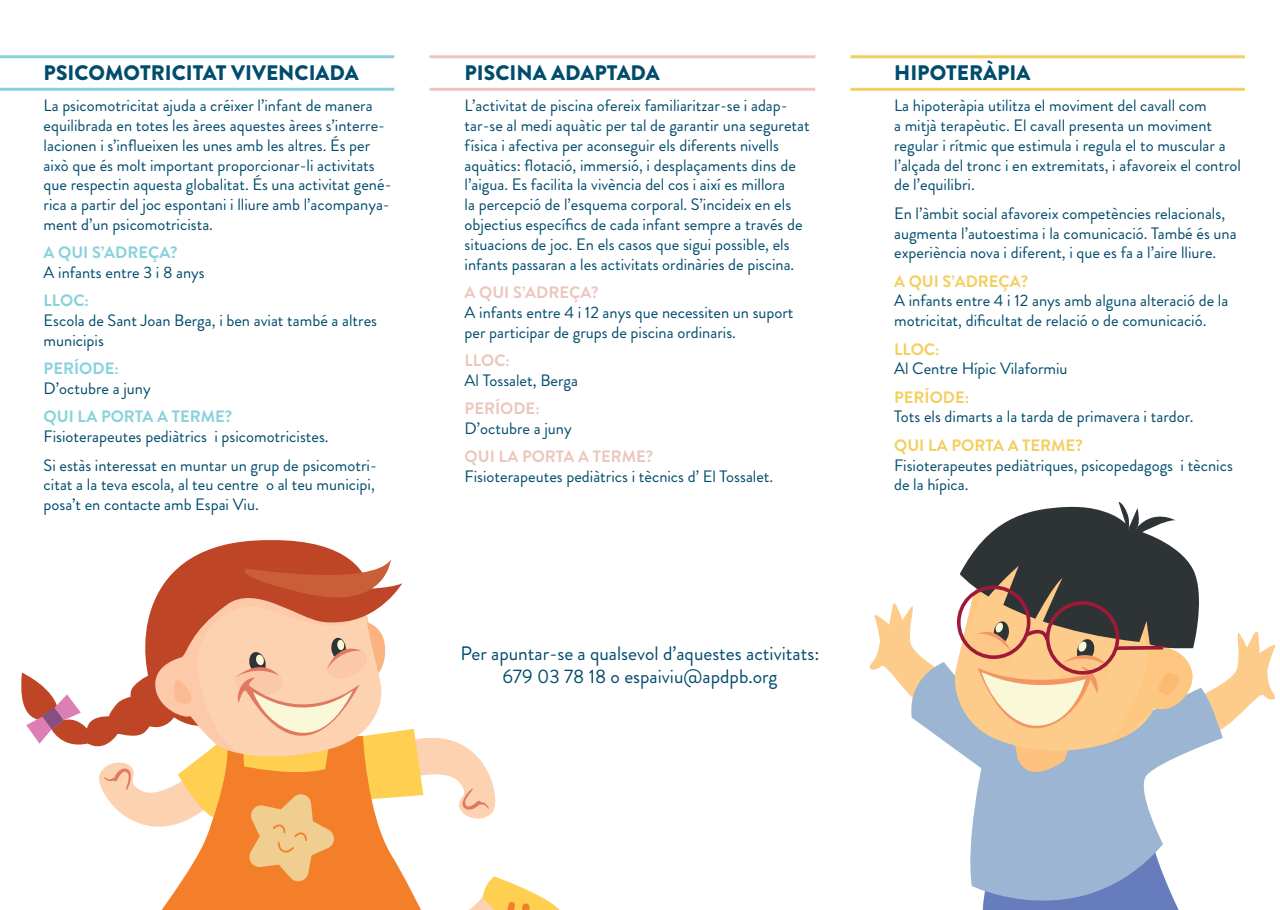
<style>
.page{position:relative;width:1280px;height:910px;background:#fff}
.page>*{position:absolute;margin:0;border:0;box-sizing:border-box;transform-origin:0 0}
.t1{font:900 21px "Brandon Grotesque";color:#004c6c}
.t2{font:19.5px/23.4px "Brandon Grotesque";color:#004c6c;text-align:center}
.t3{font:16.5px/19.8px "Brandon Grotesque";color:#004c6c}
.t4{font:700 16.5px "Brandon Grotesque";color:#87d2db}
.t5{font:700 16.5px "Brandon Grotesque";color:#ecc6bd}
.t6{font:700 16.5px "Brandon Grotesque";color:#f3cf5f}
</style>
<div class="page">
<svg style="left:869px;top:603px;width:59px;height:89px"></svg>
<svg style="left:907px;top:662px;width:272px;height:248px;fill:#9cb5d2"></svg>
<svg style="left:952px;top:662px;width:5px;height:95px"></svg>
<svg style="left:957px;top:502px;width:319px;height:286px"></svg>
<svg style="left:190px;top:540px;width:159px;height:19px;fill:#be4626"></svg>
<svg style="left:21px;top:559px;width:539px;height:351px"></svg>
<hr style="left:850px;top:88px;width:395px;height:3px;background:#f3cf5f">
<hr style="left:850px;top:55px;width:395px;height:3px;background:#f3cf5f">
<hr style="left:429px;top:88px;width:386px;height:3px;background:#ecc6bd">
<hr style="left:429px;top:55px;width:386px;height:3px;background:#ecc6bd">
<hr style="left:0;top:88px;width:394px;height:3px;background:#87d2db">
<hr style="left:0;top:55px;width:394px;height:3px;background:#87d2db">
<p class="t1" style="left:44px;top:58px;width:317px">PSICOMOTRICITAT VIVENCIADA</p>
<p class="t3" style="left:44px;top:96px;width:349px">La psicomotricitat ajuda a créixer l’infant de manera equilibrada en totes les àrees aquestes àrees s’interre&shy;lacionen i s’influeixen les unes amb les altres. És per això que és molt important proporcionar-li activitats que respectin aquesta globalitat. És una activitat gené&shy;rica a partir del joc espontani i lliure amb l’acompanya&shy;ment d’un psicomotricista.</p>
<p class="t4" style="left:44px;top:241px;width:135px">A QUI S’ADREÇA?</p>
<p class="t3" style="left:44px;top:263px;width:163px">A infants entre 3 i 8 anys</p>
<p class="t4" style="left:44px;top:289px;width:47px">LLOC:</p>
<p class="t3" style="left:44px;top:311px;width:335px">Escola de Sant Joan Berga, i ben aviat també a altres municipis</p>
<p class="t4" style="left:44px;top:357px;width:77px">PERÍODE:</p>
<p class="t3" style="left:44px;top:379px;width:109px">D’octubre a juny</p>
<p class="t4" style="left:44px;top:405px;width:190px">QUI LA PORTA A TERME?</p>
<p class="t3" style="left:44px;top:423px;width:335px;line-height:28.3px">Fisioterapeutes pediàtrics i psicomotricistes.<br>Si estàs interessat en muntar un grup de psicomotri-</p>
<p class="t3" style="left:44px;top:475px;width:333px">citat a la teva escola, al teu centre o al teu municipi, posa’t en contacte amb Espai Viu.</p>
<p class="t1" style="left:465px;top:58px;width:197px">PISCINA ADAPTADA</p>
<p class="t3" style="left:465px;top:96px;width:347px">L’activitat de piscina ofereix familiaritzar-se i adap&shy;tar-se al medi aquàtic per tal de garantir una seguretat física i afectiva per aconseguir els diferents nivells aquàtics: flotació, immersió, i desplaçaments dins de l’aigua. Es facilita la vivència del cos i així es millora<br>la percepció de l’esquema corporal. S’incideix en els objectius específics de cada infant sempre a través de situacions de joc. En els casos que sigui possible, els infants passaran a les activitats ordinàries de piscina.</p>
<p class="t5" style="left:465px;top:281px;width:135px">A QUI S’ADREÇA?</p>
<p class="t3" style="left:465px;top:302px;width:330px">A infants entre 4 i 12 anys que necessiten un suport per participar de grups de piscina ordinaris.</p>
<p class="t5" style="left:465px;top:349px;width:47px">LLOC:</p>
<p class="t3" style="left:465px;top:370px;width:115px">Al Tossalet, Berga</p>
<p class="t5" style="left:465px;top:397px;width:77px">PERÍODE:</p>
<p class="t3" style="left:465px;top:418px;width:109px">D’octubre a juny</p>
<p class="t5" style="left:465px;top:445px;width:190px">QUI LA PORTA A TERME?</p>
<p class="t3" style="left:465px;top:467px;width:310px">Fisioterapeutes pediàtrics i tècnics d’ El Tossalet.</p>
<p class="t2" style="left:461px;top:642px;width:360px">Per apuntar-se a qualsevol d’aquestes activitats:<br>679 03 78 18 o espaiviu@apdpb.org</p>
<p class="t1" style="left:894px;top:58px;width:138px">HIPOTERÀPIA</p>
<p class="t3" style="left:894px;top:96px;width:348px">La hipoteràpia utilitza el moviment del cavall com<br>a mitjà terapèutic. El cavall presenta un moviment regular i rítmic que estimula i regula el to muscular a l’alçada del tronc i en extremitats, i afavoreix el control de l’equilibri.</p>
<p class="t3" style="left:894px;top:203px;width:344px">En l’àmbit social afavoreix competències relacionals, augmenta l’autoestima i la comunicació. També és una experiència nova i diferent, i que es fa a l’aire lliure.</p>
<p class="t6" style="left:894px;top:269px;width:135px">A QUI S’ADREÇA?</p>
<p class="t3" style="left:894px;top:291px;width:336px">A infants entre 4 i 12 anys amb alguna alteració de la motricitat, dificultat de relació o de comunicació.</p>
<p class="t6" style="left:894px;top:337px;width:47px">LLOC:</p>
<p class="t3" style="left:894px;top:359px;width:175px">Al Centre Hípic Vilaformiu</p>
<p class="t6" style="left:894px;top:385px;width:77px">PERÍODE:</p>
<p class="t3" style="left:894px;top:407px;width:301px">Tots els dimarts a la tarda de primavera i tardor.</p>
<p class="t6" style="left:894px;top:433px;width:190px">QUI LA PORTA A TERME?</p>
<p class="t3" style="left:894px;top:455px;width:340px">Fisioterapeutes pediàtriques, psicopedagogs i tècnics de la hípica.</p>
</div>
